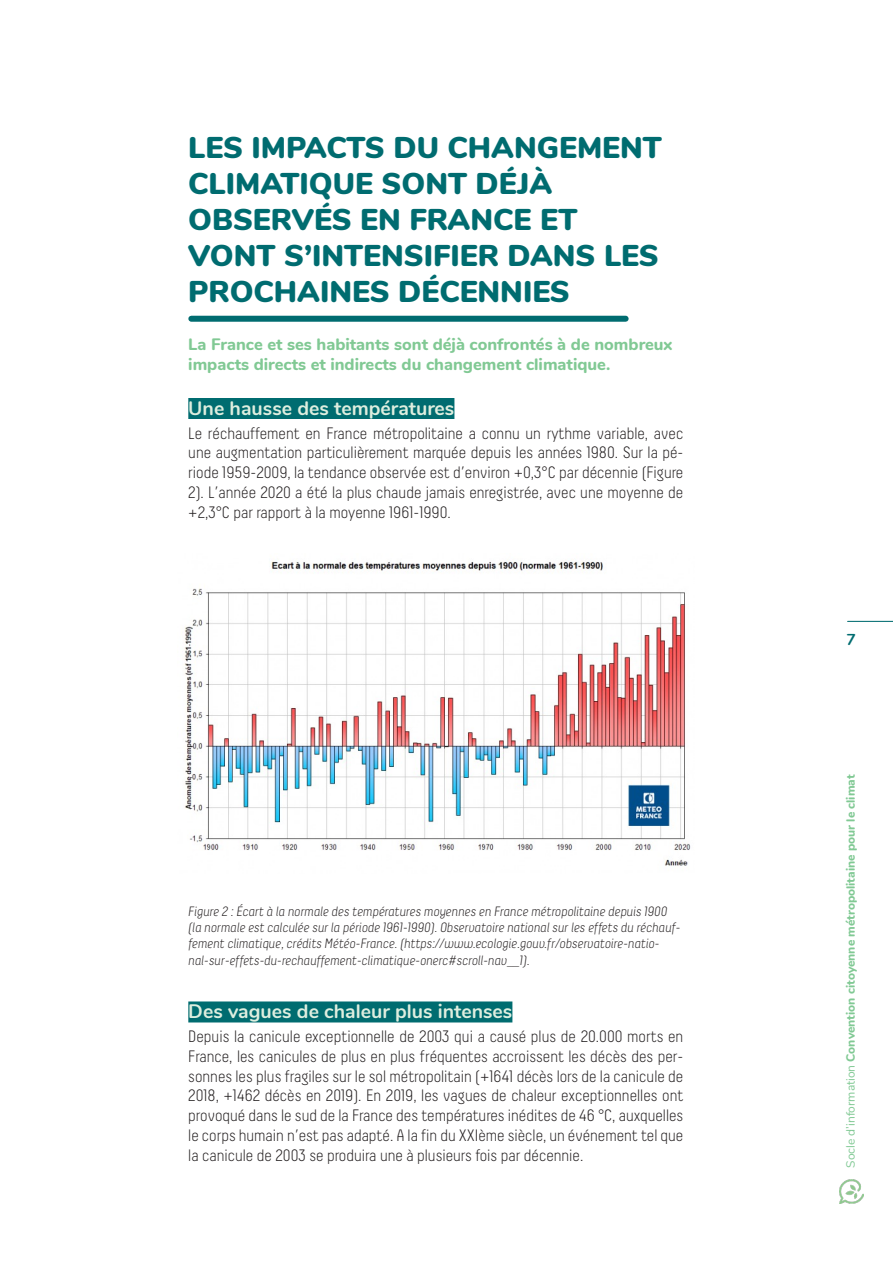
<style>
.page{position:relative;width:893px;height:1263px;background:#fff}
.page>*{position:absolute;margin:0;border:0;box-sizing:border-box;transform-origin:0 0}
.titre_02{font:900 30px/36px "Nunito";color:#006c70}
.titre_03{font:700 19.5px "Nunito";color:#deeedf}
.Texte_courant{font:300 16.5px/19.8px "Decima";color:#231f20;text-align:justify}
.intro{font:800 16.5px/19.8px "Nunito";color:#81c994}
.t1{font:700 15.75px "Nunito";color:#006c70}
.Notes_BP_-_légendes{font:italic 300 13.5px/16.2px "Decima";color:#231f20}
.t2{font:800 12px "Nunito";color:#81c994}
.s1{font-weight:400}
</style>
<div class="page">
<div style="left:191px;top:316px;width:435px;height:6px;background:#006c70"></div>
<div style="left:188px;top:398px;width:266px;height:21px;background:#006c70"></div>
<img style="left:184px;top:561px;width:507px;height:305px">
<div style="left:188px;top:1001px;width:324px;height:21px;background:#006c70"></div>
<hr style="left:848px;top:621px;width:45px;height:1px;background:#006c70">
<img style="left:840px;top:1179px;width:23px;height:24px">
<p class="titre_02" style="left:188px;top:128px;width:475px">LES IMPACTS DU CHANGEMENT<br>CLIMATIQUE SONT DÉJÀ<br>OBSERVÉS EN FRANCE ET<br>VONT S’INTENSIFIER DANS LES<br>PROCHAINES DÉCENNIES</p>
<p class="intro" style="left:188px;top:333px;width:486px">La France et ses habitants sont déjà confrontés à de nombreux impacts directs et indirects du changement climatique.</p>
<p class="titre_03" style="left:188px;top:393px;width:268px">Une hausse des températures</p>
<p class="Texte_courant" style="left:188px;top:423px;width:497px">Le réchauffement en France métropolitaine a connu un rythme variable, avec une augmentation particulièrement marquée depuis les années 1980. Sur la pé&shy;riode 1959-2009, la tendance observée est d’environ +0,3°C par décennie (Figure 2). L’année 2020 a été la plus chaude jamais enregistrée, avec une moyenne de +2,3°C par rapport à la moyenne 1961-1990.</p>
<p class="Notes_BP_-_légendes" style="left:188px;top:903px;width:494px">Figure 2 : Écart à la normale des températures moyennes en France métropolitaine depuis 1900 (la normale est calculée sur la période 1961-1990). Observatoire national sur les effets du réchauf&shy;fement climatique, crédits Météo-France. (https://www.ecologie.gouv.fr/observatoire-natio&shy;nal-sur-effets-du-rechauffement-climatique-onerc#scroll-nav__1).</p>
<p class="titre_03" style="left:188px;top:997px;width:326px">Des vagues de chaleur plus intenses</p>
<p class="Texte_courant" style="left:188px;top:1026px;width:497px">Depuis la canicule exceptionnelle de 2003 qui a causé plus de 20.000 morts en France, les canicules de plus en plus fréquentes accroissent les décès des per&shy;sonnes les plus fragiles sur le sol métropolitain (+1641 décès lors de la canicule de 2018, +1462 décès en 2019). En 2019, les vagues de chaleur exceptionnelles ont provoqué dans le sud de la France des températures inédites de 46 °C, auxquelles le corps humain n’est pas adapté. A la fin du XXIème siècle, un événement tel que la canicule de 2003 se produira une à plusieurs fois par décennie.</p>
<p class="t1" style="left:846px;top:628px;width:11px">7</p>
<p class="t2" style="left:842px;top:1168px;width:395px;rotate:-90deg"><span class="s1">Socle d’information</span> Convention citoyenne métropolitaine pour le climat</p>
</div>
